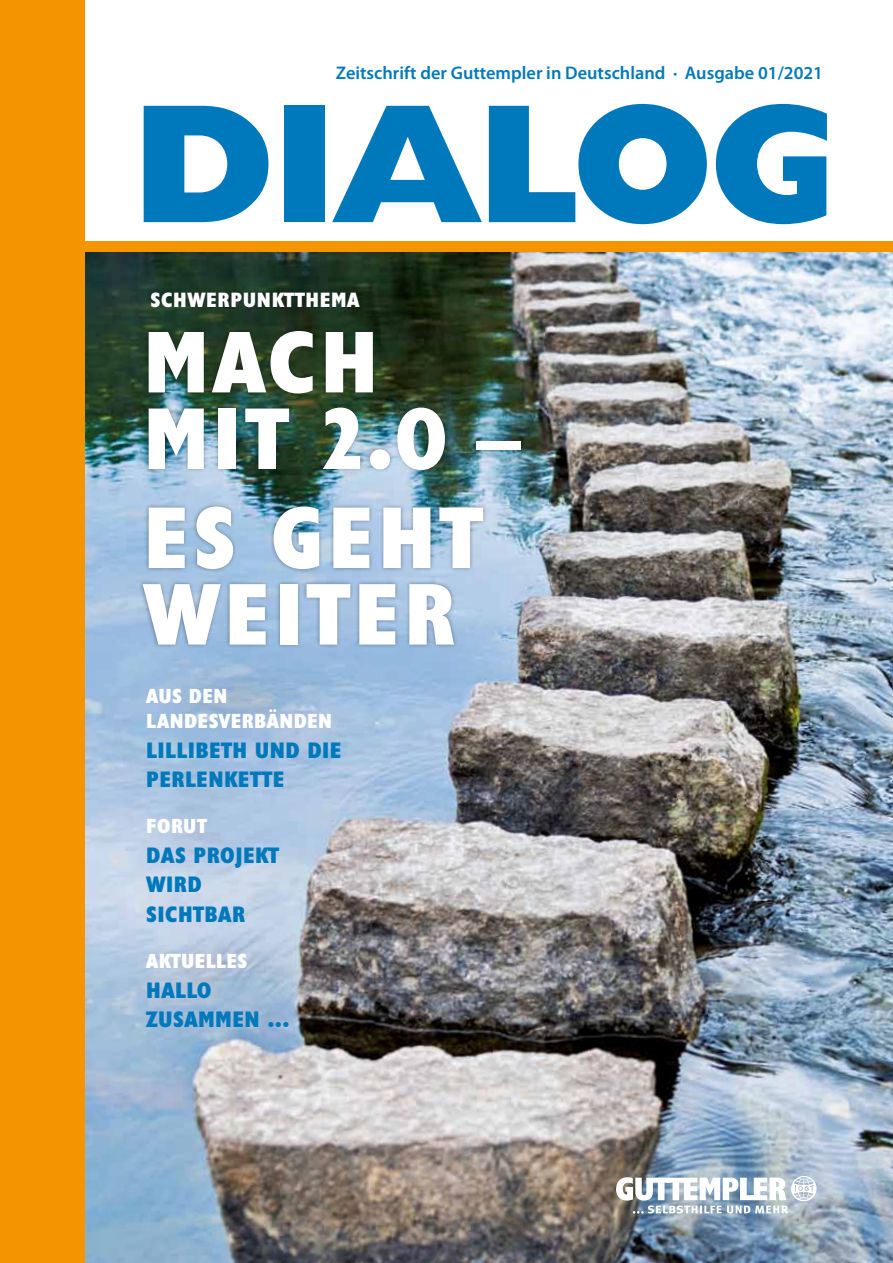
<style>
.page{position:relative;width:893px;height:1263px;background:#fff}
.page>*{position:absolute;margin:0;border:0;box-sizing:border-box;transform-origin:0 0}
.t1{font:800 170.25px "Humanist 521 BT";color:#0079bc}
.t2{font:700 condensed 88.5px/76.5px "Humanist 521 BT Xtra";letter-spacing:.05em;color:#fff}
.t3{font:700 condensed 22.65px/29.5px "Humanist 521 BT Xtra";letter-spacing:.02em;color:#0079bc}
.t4{font:700 condensed 21px "Humanist 521 BT Xtra";letter-spacing:.03em;color:#fff}
.t5{font:700 condensed 20.7px/25.5px "Humanist 521 BT Xtra";letter-spacing:.02em;color:#fff}
.t6{font:600 18.3px "Myriad Pro";color:#0079bc}
</style>
<div class="page">
<img style="left:85px;top:252px;width:808px;height:1011px">
<div style="left:0;top:0;width:85px;height:1263px;background:#f49500"></div>
<div style="left:16px;top:242px;width:877px;height:10px;background:#f49500"></div>
<svg style="left:616px;top:1176px;width:200px;height:37px"></svg>
<div style="left:138px;top:288px;width:387px;height:361px;background:#000;opacity:.36"></div>
<p class="t6" style="left:336px;top:62px;width:489px">Zeitschrift der Guttempler in Deutschland · Ausgabe 01/2021</p>
<h1 class="t1" style="left:133px;top:58px;width:703px">dialog</h1>
<p class="t4" style="left:150px;top:287px;width:211px">SCHWERPUNKTTHEMA</p>
<h2 class="t2" style="left:144px;top:322px;width:379px">MACH<br>MIT 2.0 –</h2>
<h2 class="t2" style="left:144px;top:498px;width:341px">ES GEHT<br>WEITER</h2>
<p class="t5" style="left:146px;top:682px;width:187px">AUS DEN<br>LANDESVERBÄNDEN</p>
<p class="t3" style="left:146px;top:735px;width:197px">LILLIBETH UND DIE<br>PERLENKETTE</p>
<p class="t5" style="left:146px;top:813px;width:62px">FORUT</p>
<p class="t3" style="left:146px;top:840px;width:134px">DAS PROJEKT<br>WIRD<br>SICHTBAR</p>
<p class="t5" style="left:146px;top:948px;width:101px">AKTUELLES</p>
<p class="t3" style="left:146px;top:975px;width:145px">HALLO<br>ZUSAMMEN ...</p>
</div>
